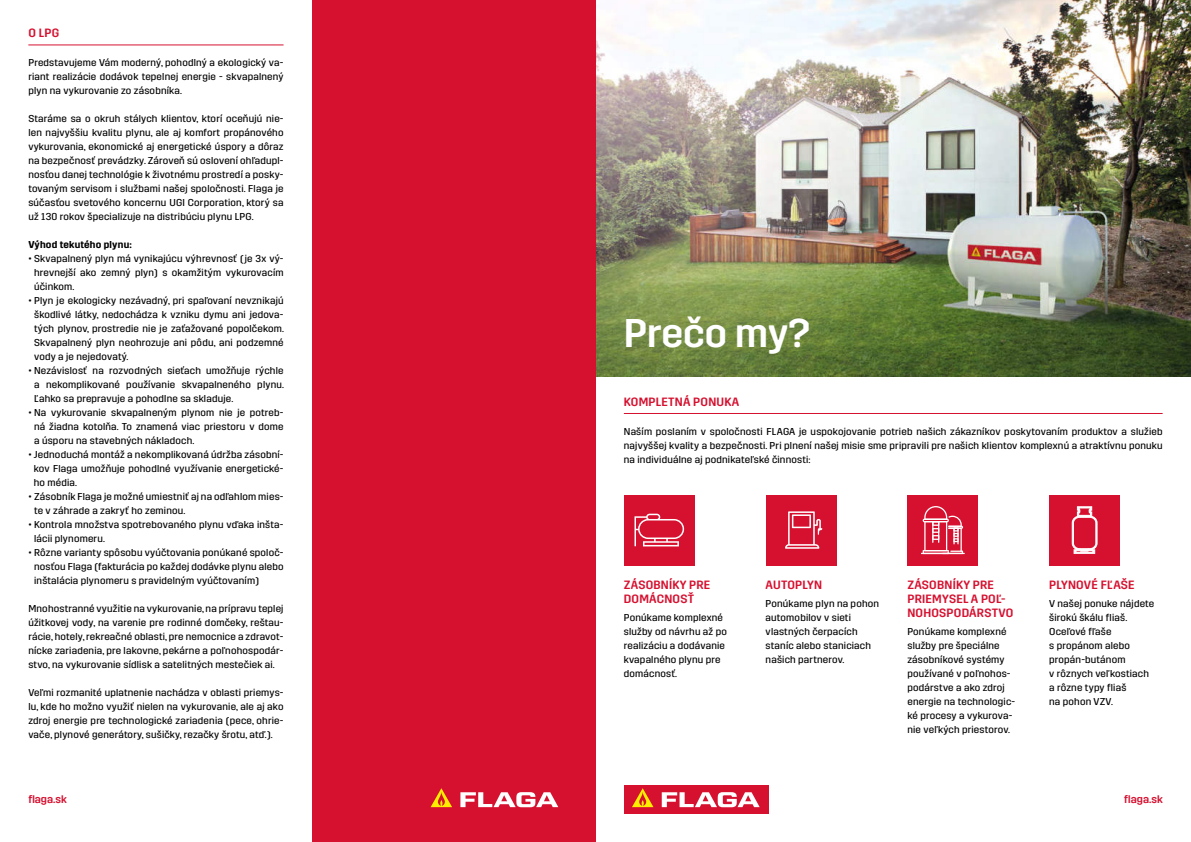
<style>
.page{position:relative;width:1191px;height:842px;background:#fff}
.page>*{position:absolute;margin:0;border:0;box-sizing:border-box;transform-origin:0 0}
.t1{font:500 40px "Trim";color:#fff}
.t2{font:500 12px/14px "Trim";letter-spacing:.02em;color:#d61130}
.t3{font:500 11px "Trim";color:#d61130}
.t4{font:10px/14px "Trim";letter-spacing:.02em;color:#000;text-align:justify}
.t5{font:600 10px "Trim";letter-spacing:.02em;color:#000}
</style>
<div class="page">
<img style="left:595px;top:0;width:596px;height:376px">
<div style="left:312px;top:0;width:283px;height:842px;background:#d61130"></div>
<div style="left:624px;top:785px;width:144px;height:29px;background:#d61130"></div>
<svg style="left:662px;top:792px;width:97px;height:15px"></svg>
<svg style="left:632px;top:788px;width:21px;height:19px"></svg>
<svg style="left:460px;top:792px;width:98px;height:15px"></svg>
<svg style="left:430px;top:788px;width:22px;height:19px"></svg>
<hr style="left:28px;top:44px;width:255px;height:1px;background:#d61130">
<hr style="left:624px;top:413px;width:538px;height:1px;background:#d61130">
<div style="left:1049px;top:495px;width:71px;height:70px;background:#d61130"></div>
<div style="left:765px;top:495px;width:71px;height:70px;background:#d61130"></div>
<div style="left:907px;top:495px;width:71px;height:70px;background:#d61130"></div>
<div style="left:624px;top:495px;width:70px;height:70px;background:#d61130"></div>
<svg style="left:1072px;top:507px;width:25px;height:46px"></svg>
<svg style="left:785px;top:511px;width:37px;height:38px"></svg>
<svg style="left:634px;top:514px;width:50px;height:32px"></svg>
<hr style="left:921px;top:553px;width:43px;height:1px;background:#fff">
<svg style="left:922px;top:506px;width:41px;height:47px"></svg>
<p class="t2" style="left:28px;top:26px;width:32px">O LPG</p>
<p class="t4" style="left:28px;top:55px;width:257px">Predstavujeme Vám moderný, pohodlný a ekologický va&shy;riant realizácie dodávok tepelnej energie - skvapalnený plyn na vykurovanie zo zásobníka.</p>
<p class="t4" style="left:28px;top:111px;width:257px">Staráme sa o okruh stálych klientov, ktorí oceňujú nie&shy;len najvyššiu kvalitu plynu, ale aj komfort propánového vykurovania, ekonomické aj energetické úspory a dôraz na bezpečnosť prevádzky. Zároveň sú oslovení ohľadupl&shy;nosťou danej technológie k životnému prostredí a posky&shy;tovaným servisom i službami našej spoločnosti. Flaga je súčasťou svetového koncernu UGI Corporation, ktorý sa už 130 rokov špecializuje na distribúciu plynu LPG.</p>
<p class="t5" style="left:28px;top:239px;width:105px">Výhod tekutého plynu:</p>
<p class="t4" style="left:34px;top:251px;width:251px;text-indent:-6px">• Skvapalnený plyn má vynikajúcu výhrevnosť (je 3x vý&shy;hrevnejší ako zemný plyn) s okamžitým vykurovacím účinkom.</p>
<p class="t4" style="left:34px;top:293px;width:251px;text-indent:-6px">• Plyn je ekologicky nezávadný, pri spaľovaní nevznikajú škodlivé látky, nedochádza k vzniku dymu ani jedova&shy;tých plynov, prostredie nie je zaťažované popolčekom.<br>Skvapalnený plyn neohrozuje ani pôdu, ani podzemné vody a je nejedovatý.</p>
<p class="t4" style="left:34px;top:363px;width:251px;text-indent:-6px">• Nezávislosť na rozvodných sieťach umožňuje rýchle a nekomplikované používanie skvapalneného plynu.<br>Ľahko sa prepravuje a pohodlne sa skladuje.</p>
<p class="t4" style="left:34px;top:405px;width:251px;text-indent:-6px">• Na vykurovanie skvapalneným plynom nie je potreb&shy;ná žiadna kotolňa. To znamená viac priestoru v dome a úsporu na stavebných nákladoch.</p>
<p class="t4" style="left:34px;top:447px;width:251px;text-indent:-5px">• Jednoduchá montáž a nekomplikovaná údržba zásobní&shy;kov Flaga umožňuje pohodlné využívanie energetické&shy;ho média.</p>
<p class="t4" style="left:34px;top:489px;width:251px;text-indent:-6px">• Zásobník Flaga je možné umiestniť aj na odľahlom mies&shy;te v záhrade a zakryť ho zeminou.</p>
<p class="t4" style="left:34px;top:517px;width:251px;text-indent:-6px">• Kontrola množstva spotrebovaného plynu vďaka inšta&shy;lácii plynomeru.</p>
<p class="t4" style="left:34px;top:545px;width:251px;text-indent:-6px">• Rôzne varianty spôsobu vyúčtovania ponúkané spoloč&shy;nosťou Flaga (fakturácia po každej dodávke plynu alebo inštalácia plynomeru s pravidelným vyúčtovaním)</p>
<p class="t4" style="left:28px;top:601px;width:257px">Mnohostranné využitie na vykurovanie, na prípravu teplej úžitkovej vody, na varenie pre rodinné domčeky, reštau&shy;rácie, hotely, rekreačné oblasti, pre nemocnice a zdravot&shy;nícke zariadenia, pre lakovne, pekárne a poľnohospodár&shy;stvo, na vykurovanie sídlisk a satelitných mestečiek ai.</p>
<p class="t4" style="left:28px;top:685px;width:257px">Veľmi rozmanité uplatnenie nachádza v oblasti priemys&shy;lu, kde ho možno využiť nielen na vykurovanie, ale aj ako zdroj energie pre technologické zariadenia (pece, ohrie&shy;vače, plynové generátory, sušičky, rezačky šrotu, atď.).</p>
<p class="t3" style="left:28px;top:793px;width:40px">flaga.sk</p>
<h1 class="t1" style="left:624px;top:311px;width:188px">Prečo my?</h1>
<p class="t2" style="left:624px;top:394px;width:117px">KOMPLETNÁ PONUKA</p>
<p class="t4" style="left:624px;top:424px;width:540px">Naším poslaním v spoločnosti FLAGA je uspokojovanie potrieb našich zákazníkov poskytovaním produktov a služieb najvyššej kvality a bezpečnosti. Pri plnení našej misie sme pripravili pre našich klientov komplexnú a atraktívnu ponuku na individuálne aj podnikateľské činnosti:</p>
<p class="t2" style="left:624px;top:577px;width:88px">ZÁSOBNÍKY PRE<br>DOMÁCNOSŤ</p>
<p class="t4" style="left:624px;top:610px;width:104px;text-align:left">Ponúkame komplexné služby od návrhu až po realizáciu a dodávanie kvapalného plynu pre domácnosť.</p>
<p class="t2" style="left:765px;top:577px;width:58px">AUTOPLYN</p>
<p class="t4" style="left:765px;top:596px;width:115px;text-align:left">Ponúkame plyn na pohon automobilov v sieti vlastných čerpacích staníc alebo staniciach našich partnerov.</p>
<p class="t2" style="left:907px;top:577px;width:108px">ZÁSOBNÍKY PRE<br>PRIEMYSEL A POĽ-<br>NOHOSPODÁRSTVO</p>
<p class="t4" style="left:907px;top:624px;width:109px;text-align:left">Ponúkame komplexné služby pre špeciálne zásobníkové systémy používané v poľnohos&shy;podárstve a ako zdroj energie na technologic&shy;ké procesy a vykurova&shy;nie veľkých priestorov.</p>
<p class="t2" style="left:1049px;top:577px;width:87px">PLYNOVÉ FĽAŠE</p>
<p class="t4" style="left:1049px;top:596px;width:107px;text-align:left">V našej ponuke nájdete širokú škálu fliaš.<br>Oceľové fľaše<br>s propánom alebo propán-butánom<br>v rôznych veľkostiach a rôzne typy fliaš<br>na pohon VZV.</p>
<p class="t3" style="left:1124px;top:793px;width:40px">flaga.sk</p>
</div>
